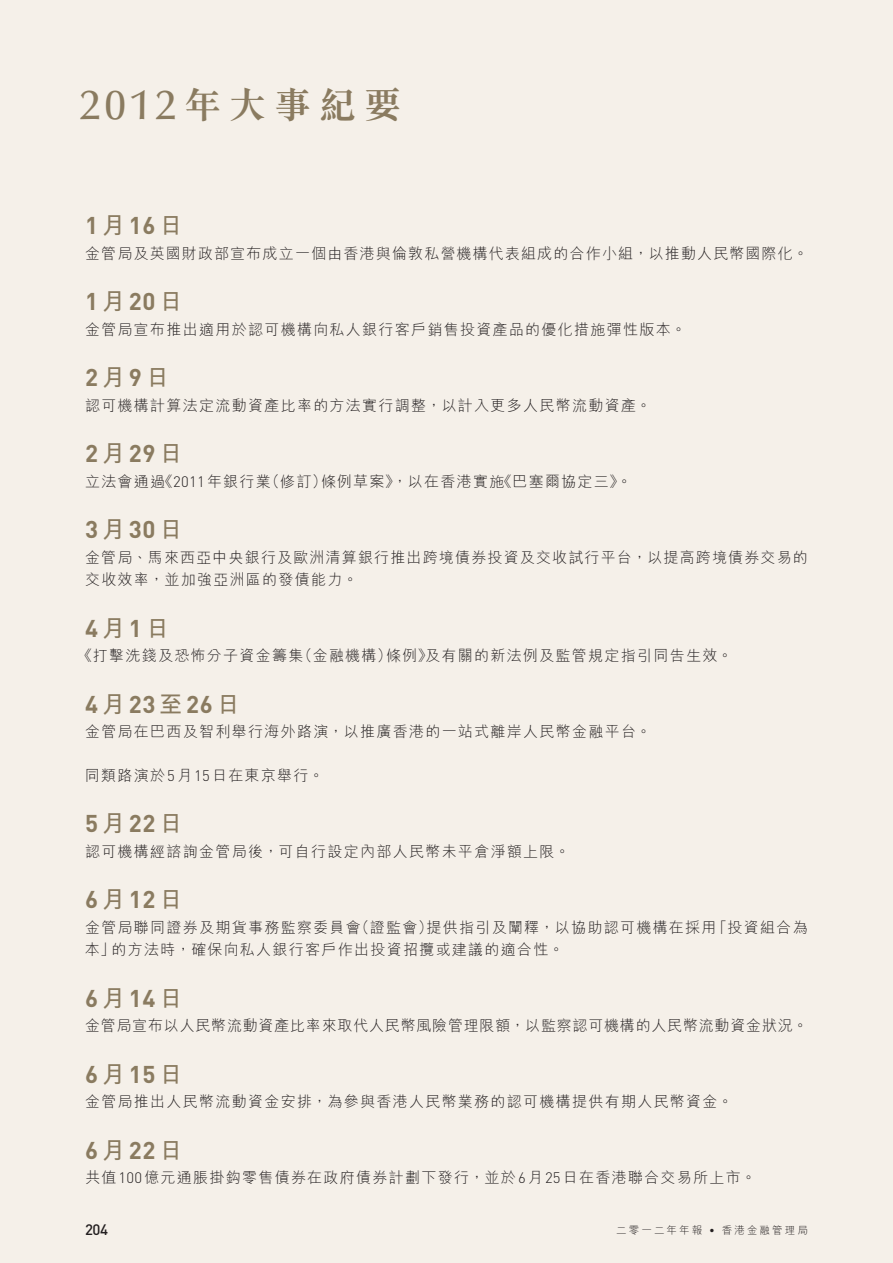
<style>
.page{position:relative;width:893px;height:1263px;background:#f5f0e9}
.page>*{position:absolute;margin:0;border:0;box-sizing:border-box;transform-origin:0 0}
.t1{font:700 37.5px "M Sung HK";letter-spacing:.2em;color:#8a7b60}
.t2{font:700 24px "DIN";letter-spacing:.02em;color:#8a7b60}
.t3{font:300 15px/22.5px "M Hei HK";letter-spacing:.085em;color:#231f20}
.t4{font:300 15px "M Hei HK";letter-spacing:.05em;color:#231f20}
.t5{font:500 15px "DIN";color:#231f20}
.t6{font:300 10.5px "M Hei HK";letter-spacing:.2em;color:#231f20}
.s1{font-family:"Optima LT Std";font-weight:500;font-size:42px}
.s2{font-family:"M Hei HK"}
.s3{font-family:"DIN"}
.s4{font-family:"M Hei HK";font-weight:300;color:#f5f0e9}
</style>
<div class="page">
<h1 class="t1" style="left:80px;top:86px;width:323px"><span class="s1">2012</span> 年大事紀要</h1>
<h1 class="t2" style="left:85px;top:210px;width:99px">1<span class="s2">月</span>16<span class="s2">日</span></h1>
<p class="t3" style="left:85px;top:242px;width:725px">金管局及英國財政部宣布成立一個由香港與倫敦私營機構代表組成的合作小組，以推動人民幣國際化。</p>
<h1 class="t2" style="left:85px;top:286px;width:99px">1<span class="s2">月</span>20<span class="s2">日</span></h1>
<p class="t3" style="left:85px;top:318px;width:602px">金管局宣布推出適用於認可機構向私人銀行客戶銷售投資產品的優化措施彈性版本。</p>
<h1 class="t2" style="left:85px;top:362px;width:86px">2<span class="s2">月</span>9<span class="s2">日</span></h1>
<p class="t3" style="left:85px;top:394px;width:568px">認可機構計算法定流動資產比率的方法實行調整，以計入更多人民幣流動資產。</p>
<h1 class="t2" style="left:85px;top:438px;width:99px">2<span class="s2">月</span>29<span class="s2">日</span></h1>
<p class="t3" style="left:85px;top:470px;width:548px">立法會通過《<span class="s3">2011</span>年銀行業（修訂）條例草案》，以在香港實施《巴塞爾協定三》。</p>
<h1 class="t2" style="left:85px;top:514px;width:99px">3<span class="s2">月</span>30<span class="s2">日</span></h1>
<p class="t3" style="left:85px;top:546px;width:724px">金管局、馬來西亞中央銀行及歐洲清算銀行推出跨境債券投資及交收試行平台，以提高跨境債券交易的交收效率，並加強亞洲區的發債能力。</p>
<h1 class="t2" style="left:85px;top:612px;width:86px">4<span class="s2">月</span>1<span class="s2">日</span></h1>
<p class="t3" style="left:78px;top:644px;width:657px">《打擊洗錢及恐怖分子資金籌集（金融機構）條例》及有關的新法例及監管規定指引同告生效。</p>
<h1 class="t2" style="left:85px;top:688px;width:157px">4<span class="s2">月</span>23<span class="s2">至</span>26<span class="s2">日</span></h1>
<p class="t3" style="left:85px;top:720px;width:568px">金管局在巴西及智利舉行海外路演，以推廣香港的一站式離岸人民幣金融平台。</p>
<p class="t3" style="left:85px;top:764px;width:240px">同類路演於<span class="s3">5</span>月<span class="s3">15</span>日在東京舉行。</p>
<h1 class="t2" style="left:85px;top:808px;width:99px">5<span class="s2">月</span>22<span class="s2">日</span></h1>
<p class="t3" style="left:85px;top:840px;width:486px">認可機構經諮詢金管局後，可自行設定內部人民幣未平倉淨額上限。</p>
<h1 class="t2" style="left:85px;top:884px;width:99px">6<span class="s2">月</span>12<span class="s2">日</span></h1>
<p class="t3" style="left:85px;top:916px;width:724px">金管局聯同證券及期貨事務監察委員會（證監會）提供指引及闡釋，以協助認可機構在採用「投資組合為本」的方法時，確保向私人銀行客戶作出投資招攬或建議的適合性。</p>
<h1 class="t2" style="left:85px;top:982px;width:99px">6<span class="s2">月</span>14<span class="s2">日</span></h1>
<p class="t4" style="left:85px;top:1018px;width:724px">金管局宣布以人民幣流動資產比率來取代人民幣風險管理限額，以監察認可機構的人民幣流動資金狀況。</p>
<h1 class="t2" style="left:85px;top:1058px;width:99px">6<span class="s2">月</span>15<span class="s2">日</span></h1>
<p class="t3" style="left:85px;top:1090px;width:649px">金管局推出人民幣流動資金安排，為參與香港人民幣業務的認可機構提供有期人民幣資金。</p>
<h1 class="t2" style="left:85px;top:1134px;width:99px">6<span class="s2">月</span>22<span class="s2">日</span></h1>
<p class="t3" style="left:85px;top:1166px;width:673px">共值<span class="s3">100</span>億元通脹掛鈎零售債券在政府債券計劃下發行，並於<span class="s3">6</span>月<span class="s3">25</span>日在香港聯合交易所上市。</p>
<p class="t5" style="left:66px;top:1219px;width:60px"><span class="s4">第</span> 204<span class="s4">頁</span></p>
<p class="t6" style="left:616px;top:1224px;width:193px">二零一二年年報 <span class="s3">•</span> 香港金融管理局</p>
</div>
